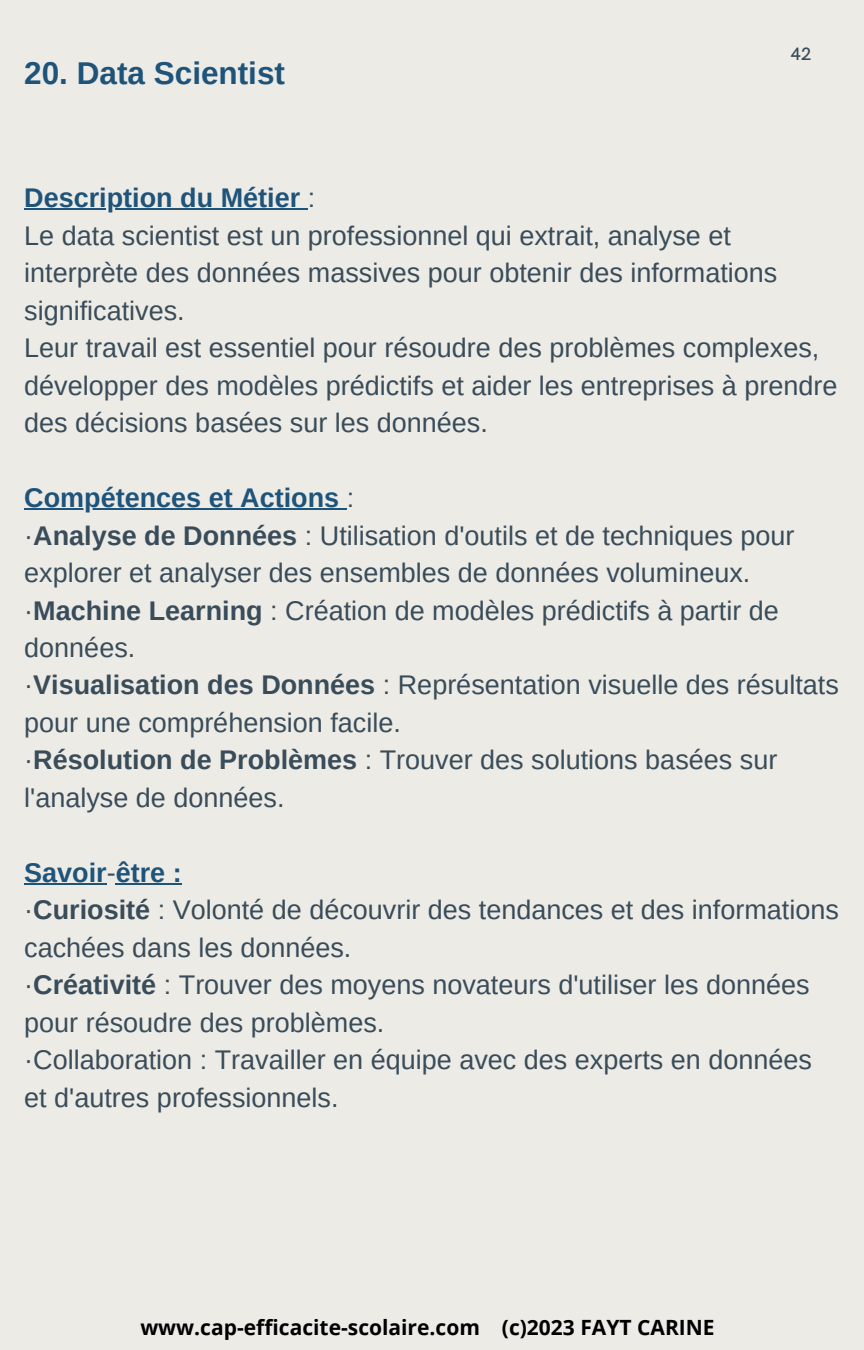
<style>
.page{position:relative;width:864px;height:1350px;background:#edebe6}
.page>*{position:absolute;margin:0;border:0;box-sizing:border-box;transform-origin:0 0}
.t1{font:700 31.5px "Arimo";color:#1e537a}
.t2{font:27px/37.6px "Arimo";color:#394c59}
.t3{font:700 20.93px "Open Sans";color:#000}
.t4{font:500 18px "HK Grotesk";color:#394c59}
.s1{font-weight:700;color:#1e537a}
.s2{font-weight:700}
</style>
<div class="page">
<hr style="left:24px;top:209px;width:149px;height:1px;background:#1e537a">
<hr style="left:180px;top:209px;width:128px;height:1px;background:#1e537a">
<hr style="left:24px;top:509px;width:323px;height:1px;background:#1e537a">
<hr style="left:24px;top:883px;width:83px;height:2px;background:#1e537a">
<hr style="left:116px;top:883px;width:66px;height:2px;background:#1e537a">
<p class="t1" style="left:24px;top:52px;width:262px">20. Data Scientist</p>
<p class="t4" style="left:791px;top:41px;width:22px">42</p>
<p class="t2" style="left:24px;top:179px;width:815px"><span class="s1">Description du Métier</span> :<br>Le data scientist est un professionnel qui extrait, analyse et interprète des données massives pour obtenir des informations significatives.<br>Leur travail est essentiel pour résoudre des problèmes complexes, développer des modèles prédictifs et aider les entreprises à prendre des décisions basées sur les données.</p>
<p class="t2" style="left:24px;top:479px;width:816px"><span class="s1">Compétences et Actions</span> :<br>·<span class="s2">Analyse de Données</span> : Utilisation d'outils et de techniques pour explorer et analyser des ensembles de données volumineux. ·<span class="s2">Machine Learning</span> : Création de modèles prédictifs à partir de données.<br>·<span class="s2">Visualisation des Données</span> : Représentation visuelle des résultats pour une compréhension facile.<br>·<span class="s2">Résolution de Problèmes</span> : Trouver des solutions basées sur l'analyse de données.</p>
<p class="t2" style="left:24px;top:854px;width:816px"><span class="s1">Savoir</span>-<span class="s1">être :<br></span>·<span class="s2">Curiosité</span> : Volonté de découvrir des tendances et des informations cachées dans les données.<br>·<span class="s2">Créativité</span> : Trouver des moyens novateurs d'utiliser les données pour résoudre des problèmes.<br>·Collaboration : Travailler en équipe avec des experts en données et d'autres professionnels.</p>
<p class="t3" style="left:140px;top:1312px;width:576px">www.cap-efficacite-scolaire.com (c)2023 FAYT CARINE</p>
</div>
